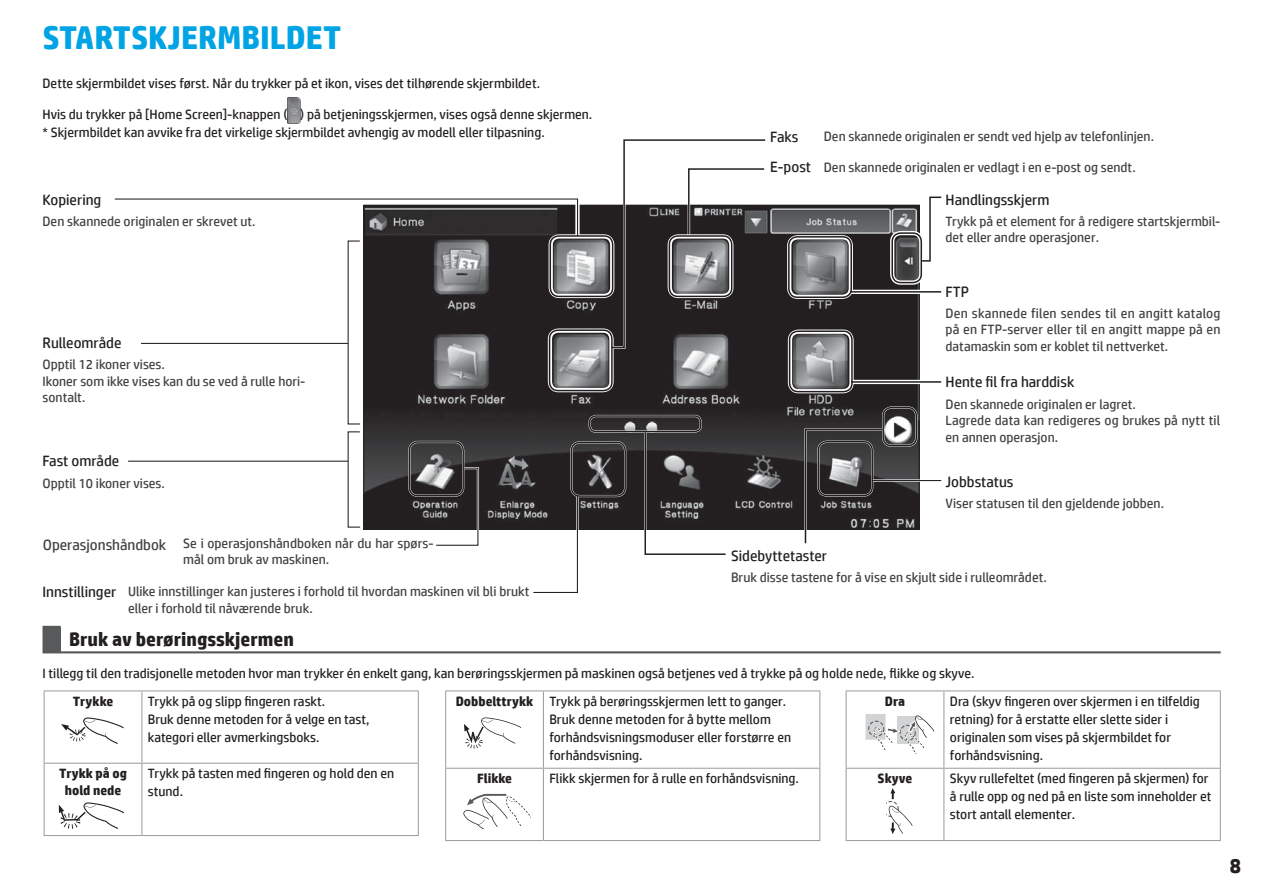
<style>
.page{position:relative;width:1263px;height:893px;background:#fff}
.page>*{position:absolute;margin:0;border:0;box-sizing:border-box;transform-origin:0 0}
.t1{font:700 33px "HP Simplified";color:#00a4e4}
.t2{font:700 21px "HP Simplified";color:#231f20}
.t3{font:700 19.5px "HP Simplified";color:#231f20}
.t4{font:15px "HP Simplified";color:#231f20}
.t5{font:15px "HP Simplified";color:#414142}
.t6{font:13.5px/18px "HP Simplified";color:#231f20}
.t7{font:13.5px/16.5px "HP Simplified";color:#414142}
.t8{font:700 13.5px/16.5px "HP Simplified";color:#231f20;text-align:center}
.s1{font-weight:700}
</style>
<div class="page">
<img style="left:365px;top:207px;width:553px;height:321px">
<div style="left:408px;top:441px;width:56px;height:56px;border:2px solid #fff;border-radius:9px"></div>
<hr style="left:872px;top:479px;width:69px;height:3px;background:#fff">
<hr style="left:141px;top:343px;width:207px;height:1px;background:#231f20">
<hr style="left:128px;top:461px;width:220px;height:1px;background:#231f20">
<hr style="left:872px;top:480px;width:69px;height:1px;background:#231f20">
<hr style="left:850px;top:290px;width:91px;height:4px;background:#fff">
<svg style="left:532px;top:494px;width:48px;height:99px"></svg>
<svg style="left:434px;top:466px;width:46px;height:80px"></svg>
<div style="left:571px;top:441px;width:55px;height:56px;border:2px solid #231f20;border-radius:9px"></div>
<div style="left:409px;top:441px;width:55px;height:55px;border:2px solid #231f20;border-radius:9px"></div>
<div style="left:589px;top:415px;width:113px;height:18px;border:2px solid #fff;border-radius:6px"></div>
<div style="left:882px;top:406px;width:35px;height:41px;border:2px solid #fff;border-radius:9px"></div>
<div style="left:589px;top:415px;width:112px;height:17px;border:2px solid #231f20;border-radius:6px"></div>
<div style="left:882px;top:407px;width:35px;height:39px;border:2px solid #231f20;border-radius:9px"></div>
<svg style="left:644px;top:431px;width:83px;height:124px"></svg>
<svg style="left:803px;top:427px;width:84px;height:117px;background:#5a5859"></svg>
<div style="left:548px;top:328px;width:66px;height:64px;border:4px solid #fff;border-radius:9px"></div>
<svg style="left:609px;top:139px;width:159px;height:211px"></svg>
<div style="left:549px;top:329px;width:64px;height:62px;border:2px solid #231f20;border-radius:9px"></div>
<div style="left:890px;top:231px;width:33px;height:54px;border:4px solid #fff;border-radius:9px"></div>
<div style="left:891px;top:232px;width:31px;height:51px;border:2px solid #231f20;border-radius:9px"></div>
<svg style="left:918px;top:196px;width:24px;height:69px"></svg>
<div style="left:668px;top:234px;width:65px;height:64px;border:4px solid #fff;border-radius:9px"></div>
<div style="left:669px;top:235px;width:63px;height:62px;border:2px solid #231f20;border-radius:9px"></div>
<div style="left:787px;top:235px;width:66px;height:64px;border:4px solid #fff;border-radius:9px"></div>
<div style="left:788px;top:236px;width:64px;height:62px;border:2px solid #231f20;border-radius:9px"></div>
<div style="left:788px;top:330px;width:66px;height:63px;border:4px solid #fff;border-radius:9px"></div>
<div style="left:549px;top:234px;width:65px;height:64px;border:4px solid #fff;border-radius:9px"></div>
<div style="left:549px;top:235px;width:64px;height:62px;border:2px solid #231f20;border-radius:9px"></div>
<svg style="left:114px;top:198px;width:468px;height:44px"></svg>
<hr style="left:850px;top:291px;width:91px;height:2px;background:#231f20">
<hr style="left:851px;top:380px;width:90px;height:4px;background:#fff">
<hr style="left:851px;top:381px;width:90px;height:2px;background:#231f20">
<div style="left:789px;top:330px;width:64px;height:62px;border:2px solid #231f20;border-radius:9px"></div>
<svg style="left:61px;top:717px;width:63px;height:26px"></svg>
<svg style="left:59px;top:802px;width:65px;height:27px"></svg>
<img style="left:287px;top:97px;width:13px;height:27px">
<hr style="left:543px;top:690px;width:277px;height:1px;background:#9ea0a2">
<hr style="left:543px;top:691px;width:1px;height:77px;background:#9ea0a2">
<hr style="left:819px;top:691px;width:1px;height:77px;background:#9ea0a2">
<hr style="left:445px;top:691px;width:1px;height:77px;background:#9ea0a2">
<hr style="left:445px;top:768px;width:98px;height:1px;background:#9ea0a2">
<hr style="left:445px;top:769px;width:1px;height:71px;background:#9ea0a2">
<hr style="left:543px;top:768px;width:277px;height:1px;background:#9ea0a2">
<hr style="left:543px;top:769px;width:1px;height:71px;background:#9ea0a2">
<hr style="left:819px;top:769px;width:1px;height:71px;background:#9ea0a2">
<hr style="left:445px;top:840px;width:98px;height:1px;background:#9ea0a2">
<hr style="left:543px;top:840px;width:277px;height:1px;background:#9ea0a2">
<hr style="left:445px;top:690px;width:98px;height:1px;background:#9ea0a2">
<hr style="left:142px;top:835px;width:277px;height:1px;background:#9ea0a2">
<hr style="left:44px;top:690px;width:98px;height:1px;background:#9ea0a2">
<hr style="left:44px;top:691px;width:1px;height:72px;background:#9ea0a2">
<hr style="left:142px;top:690px;width:277px;height:1px;background:#9ea0a2">
<hr style="left:141px;top:691px;width:1px;height:72px;background:#9ea0a2">
<hr style="left:418px;top:691px;width:1px;height:72px;background:#9ea0a2">
<hr style="left:44px;top:763px;width:98px;height:1px;background:#9ea0a2">
<hr style="left:44px;top:764px;width:1px;height:71px;background:#9ea0a2">
<hr style="left:142px;top:763px;width:277px;height:1px;background:#9ea0a2">
<hr style="left:141px;top:764px;width:1px;height:71px;background:#9ea0a2">
<hr style="left:418px;top:764px;width:1px;height:71px;background:#9ea0a2">
<hr style="left:44px;top:835px;width:98px;height:1px;background:#9ea0a2">
<hr style="left:845px;top:691px;width:2px;height:77px;background:#9ea0a2">
<hr style="left:943px;top:691px;width:1px;height:77px;background:#9ea0a2">
<hr style="left:1220px;top:691px;width:1px;height:77px;background:#9ea0a2">
<hr style="left:845px;top:769px;width:2px;height:71px;background:#9ea0a2">
<hr style="left:943px;top:769px;width:1px;height:71px;background:#9ea0a2">
<hr style="left:1220px;top:769px;width:1px;height:71px;background:#9ea0a2">
<hr style="left:845px;top:690px;width:99px;height:1px;background:#9ea0a2">
<hr style="left:944px;top:690px;width:277px;height:1px;background:#9ea0a2">
<hr style="left:845px;top:840px;width:99px;height:1px;background:#9ea0a2">
<hr style="left:944px;top:840px;width:277px;height:1px;background:#9ea0a2">
<hr style="left:845px;top:768px;width:99px;height:1px;background:#9ea0a2">
<hr style="left:944px;top:768px;width:277px;height:1px;background:#9ea0a2">
<div style="left:44px;top:627px;width:17px;height:25px;background:#58595b"></div>
<svg style="left:43px;top:626px;width:18px;height:2px"></svg>
<hr style="left:43px;top:628px;width:2px;height:23px;background:#58595b">
<svg style="left:43px;top:651px;width:18px;height:2px"></svg>
<hr style="left:61px;top:651px;width:1160px;height:2px;background:#58595b">
<svg style="left:464px;top:717px;width:57px;height:32px"></svg>
<svg style="left:464px;top:793px;width:67px;height:36px"></svg>
<svg style="left:865px;top:713px;width:69px;height:40px"></svg>
<svg style="left:886px;top:788px;width:27px;height:46px"></svg>
<h1 class="t1" style="left:43px;top:16px;width:300px">STARTSKJERMBILDET</h1>
<p class="t6" style="left:43px;top:74px;width:499px">Dette skjermbildet vises først. Når du trykker på et ikon, vises det tilhørende skjermbildet.</p>
<p class="t6" style="left:43px;top:106px;width:551px">Hvis du trykker på [Home Screen]-knappen ( ) på betjeningsskjermen, vises også denne skjermen. * Skjermbildet kan avvike fra det virkelige skjermbildet avhengig av modell eller tilpasning.</p>
<p class="t4" style="left:43px;top:190px;width:60px">Kopiering</p>
<p class="t7" style="left:43px;top:213px;width:215px">Den skannede originalen er skrevet ut.</p>
<p class="t4" style="left:770px;top:127px;width:30px">Faks</p>
<p class="t4" style="left:770px;top:157px;width:42px">E-post</p>
<p class="t7" style="left:824px;top:128px;width:332px">Den skannede originalen er sendt ved hjelp av telefonlinjen.</p>
<p class="t7" style="left:824px;top:159px;width:313px">Den skannede originalen er vedlagt i en e-post og sendt.</p>
<p class="t4" style="left:945px;top:190px;width:105px">Handlingsskjerm</p>
<p class="t7" style="left:945px;top:213px;width:276px">Trykk på et element for å redigere startskjermbil&shy;det eller andre operasjoner.</p>
<p class="t4" style="left:43px;top:333px;width:80px">Rulleområde</p>
<p class="t7" style="left:43px;top:356px;width:264px">Opptil 12 ikoner vises.<br>Ikoner som ikke vises kan du se ved å rulle hori&shy;sontalt.</p>
<p class="t4" style="left:43px;top:451px;width:78px">Fast område</p>
<p class="t7" style="left:43px;top:474px;width:124px">Opptil 10 ikoner vises.</p>
<p class="t5" style="left:43px;top:535px;width:125px">Operasjonshåndbok</p>
<p class="t7" style="left:183px;top:535px;width:252px">Se i operasjonshåndboken når du har spørs&shy;mål om bruk av maskinen.</p>
<p class="t4" style="left:43px;top:582px;width:75px">Innstillinger</p>
<p class="t7" style="left:128px;top:583px;width:403px">Ulike innstillinger kan justeres i forhold til hvordan maskinen vil bli brukt eller i forhold til nåværende bruk.</p>
<p class="t4" style="left:945px;top:282px;width:25px">FTP</p>
<p class="t7" style="left:945px;top:305px;width:276px;text-align:justify">Den skannede filen sendes til en angitt katalog på en FTP-server eller til en angitt mappe på en datamaskin som er koblet til nettverket.</p>
<p class="t4" style="left:945px;top:372px;width:130px">Hente fil fra harddisk</p>
<p class="t7" style="left:945px;top:396px;width:276px">Den skannede originalen er lagret.<br>Lagrede data kan redigeres og brukes på nytt til en annen operasjon.</p>
<p class="t4" style="left:945px;top:471px;width:69px">Jobbstatus</p>
<p class="t7" style="left:945px;top:495px;width:220px">Viser statusen til den gjeldende jobben.</p>
<p class="t4" style="left:731px;top:546px;width:97px">Sidebyttetaster</p>
<p class="t7" style="left:731px;top:569px;width:317px">Bruk disse tastene for å vise en skjult side i rulleområdet.</p>
<h3 class="t3" style="left:69px;top:626px;width:226px">Bruk av berøringsskjermen</h3>
<p class="t6" style="left:43px;top:664px;width:933px">I tillegg til den tradisjonelle metoden hvor man trykker én enkelt gang, kan berøringsskjermen på maskinen også betjenes ved å trykke på og holde nede, flikke og skyve.</p>
<p class="t8" style="left:73px;top:693px;width:42px">Trykke</p>
<p class="t6" style="left:148px;top:692px;width:223px">Trykk på og slipp fingeren raskt.<br>Bruk denne metoden for å velge en tast, kategori eller avmerkingsboks.</p>
<p class="t8" style="left:59px;top:765px;width:69px">Trykk på og hold nede</p>
<p class="t6" style="left:148px;top:765px;width:248px">Trykk på tasten med fingeren og hold den en stund.</p>
<p class="t6" style="left:549px;top:692px;width:243px;text-indent:-94px"><span class="s1">Dobbelttrykk</span> Trykk på berøringsskjermen lett to ganger.<br>Bruk denne metoden for å bytte mellom forhåndsvisningsmoduser eller forstørre en forhåndsvisning.</p>
<p class="t8" style="left:477px;top:771px;width:37px">Flikke</p>
<p class="t6" style="left:549px;top:770px;width:251px">Flikk skjermen for å rulle en forhåndsvisning.</p>
<p class="t8" style="left:885px;top:693px;width:22px">Dra</p>
<p class="t6" style="left:950px;top:692px;width:251px">Dra (skyv fingeren over skjermen i en tilfeldig retning) for å erstatte eller slette sider i originalen som vises på skjermbildet for forhåndsvisning.</p>
<p class="t8" style="left:878px;top:771px;width:36px">Skyve</p>
<p class="t6" style="left:950px;top:770px;width:263px">Skyv rullefeltet (med fingeren på skjermen) for å rulle opp og ned på en liste som inneholder et stort antall elementer.</p>
<h2 class="t2" style="left:1230px;top:851px;width:13px">8</h2>
</div>
